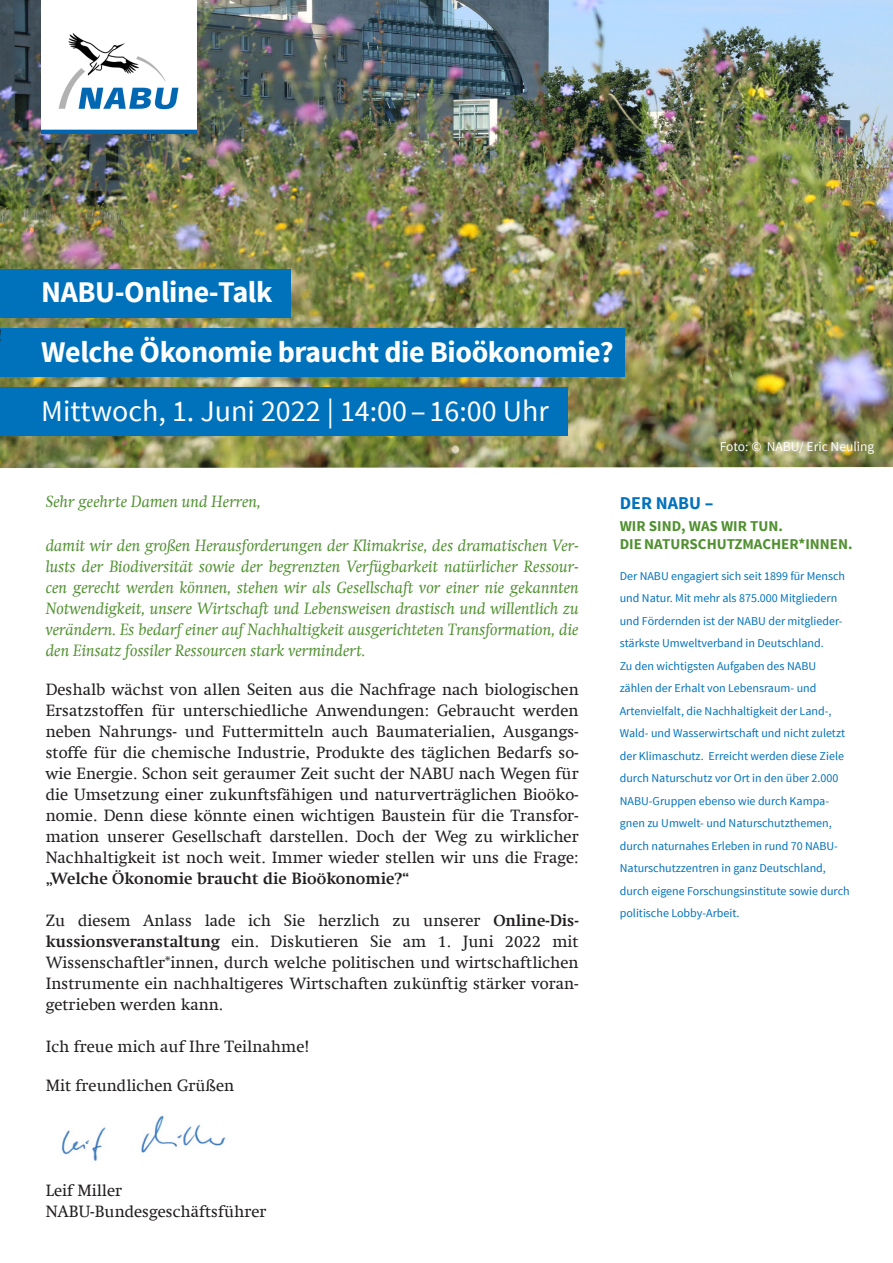
<style>
.page{position:relative;width:893px;height:1263px;background:#fff}
.page>*{position:absolute;margin:0;border:0;box-sizing:border-box;transform-origin:0 0}
.t1{font:700 30px "Source Sans Pro";letter-spacing:-.015em;color:#fff}
.t2{font:30px "Source Sans Pro";color:#fff}
.t3{font:700 18px "Source Sans Pro";color:#0072bc}
.t4{font:16.5px/21px "Swift Com";color:#231f20;text-align:justify}
.t5{font:italic 16.5px/21px "Swift Com";color:#509030;text-align:justify}
.t6{font:700 15px/18px "Source Sans Pro";color:#509030}
.t7{font:13.5px "Source Sans Pro";color:#fff}
.t8{font:12px/22.5px "Source Sans Pro";color:#0072bc}
.s1{font-weight:700}
</style>
<div class="page">
<img style="left:0;top:0;width:893px;height:468px">
<img style="left:61px;top:1115px;width:165px;height:46px">
<img style="left:41px;top:0;width:155px;height:134px">
<div style="left:0;top:387px;width:567px;height:49px;background:#0072bc"></div>
<div style="left:0;top:328px;width:624px;height:49px;background:#0072bc"></div>
<div style="left:0;top:269px;width:291px;height:49px;background:#0072bc"></div>
<p class="t1" style="left:41px;top:273px;width:233px">NABU-Online-Talk</p>
<p class="t1" style="left:41px;top:333px;width:574px">Welche Ökonomie braucht die Bioökonomie?</p>
<p class="t2" style="left:41px;top:392px;width:509px">Mittwoch, 1. Juni 2022 | 14:00 ‒ 16:00 Uhr</p>
<p class="t5" style="left:46px;top:491px;width:217px">Sehr geehrte Damen und Herren,</p>
<p class="t5" style="left:46px;top:535px;width:535px">damit wir den großen Herausforderungen der Klimakrise, des dramatischen Ver&shy;lusts der Biodiversität sowie der begrenzten Verfügbarkeit natürlicher Ressour&shy;cen gerecht werden können, stehen wir als Gesellschaft vor einer nie gekannten Notwendigkeit, unsere Wirtschaft und Lebensweisen drastisch und willentlich zu verändern. Es bedarf einer auf Nachhaltigkeit ausgerichteten Transformation, die den Einsatz fossiler Ressourcen stark vermindert.</p>
<p class="t4" style="left:46px;top:679px;width:535px">Deshalb wächst von allen Seiten aus die Nachfrage nach biologischen Ersatzstoffen für unterschiedliche Anwendungen: Gebraucht werden neben Nahrungs- und Futtermitteln auch Baumaterialien, Ausgangs&shy;stoffe für die chemische Industrie, Produkte des täglichen Bedarfs so&shy;wie Energie. Schon seit geraumer Zeit sucht der NABU nach Wegen für die Umsetzung einer zukunftsfähigen und naturverträglichen Bioöko&shy;nomie. Denn diese könnte einen wichtigen Baustein für die Transfor&shy;mation unserer Gesellschaft darstellen. Doch der Weg zu wirklicher Nachhaltigkeit ist noch weit. Immer wieder stellen wir uns die Frage: <span class="s1">„Welche Ökonomie braucht die Bioökonomie?“</span></p>
<p class="t4" style="left:46px;top:910px;width:535px">Zu diesem Anlass lade ich Sie herzlich zu unserer <span class="s1">Online-Dis&shy;kussionsveranstaltung</span> ein. Diskutieren Sie am 1. Juni 2022 mit Wissenschaftler*innen, durch welche politischen und wirtschaftlichen Instrumente ein nachhaltigeres Wirtschaften zukünftig stärker voran&shy;getrieben werden kann.</p>
<p class="t4" style="left:46px;top:1036px;width:265px">Ich freue mich auf Ihre Teilnahme!</p>
<p class="t4" style="left:46px;top:1075px;width:190px">Mit freundlichen Grüßen</p>
<p class="t4" style="left:46px;top:1180px;width:78px">Leif Miller</p>
<p class="t4" style="left:46px;top:1201px;width:222px">NABU-Bundesgeschäftsführer</p>
<p class="t7" style="left:720px;top:438px;width:156px">Foto: © NABU/ Eric Neuling</p>
<p class="t3" style="left:620px;top:491px;width:95px">DER NABU –</p>
<p class="t6" style="left:620px;top:518px;width:234px">WIR SIND, WAS WIR TUN.<br>DIE NATURSCHUTZMACHER*INNEN.</p>
<p class="t8" style="left:620px;top:565px;width:227px">Der NABU engagiert sich seit 1899 für Mensch und Natur. Mit mehr als 875.000 Mitgliedern und Fördernden ist der NABU der mitglieder&shy;stärkste Umweltverband in Deutschland.</p>
<p class="t8" style="left:620px;top:655px;width:231px">Zu den wichtigsten Aufgaben des NABU zählen der Erhalt von Lebensraum- und Artenvielfalt, die Nachhaltigkeit der Land-, Wald- und Wasserwirtschaft und nicht zuletzt der Klimaschutz. Erreicht werden diese Ziele durch Naturschutz vor Ort in den über 2.000<br>NABU-Gruppen ebenso wie durch Kampa&shy;gnen zu Umwelt- und Naturschutzthemen, durch naturnahes Erleben in rund 70 NABU-Naturschutzzentren in ganz Deutschland, durch eigene Forschungsinstitute sowie durch politische Lobby-Arbeit.</p>
</div>
